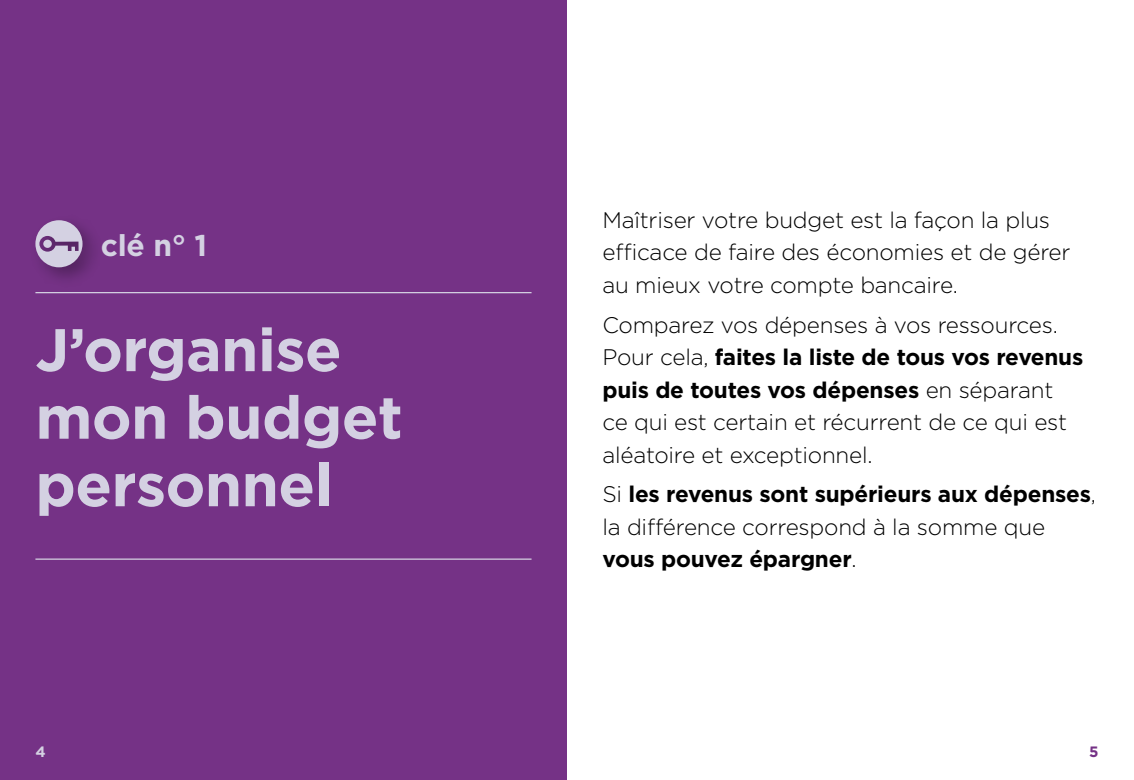
<style>
.page{position:relative;width:1134px;height:780px;background:#fff}
.page>*{position:absolute;margin:0;border:0;box-sizing:border-box;transform-origin:0 0}
.H1_-_chapitres{font:700 60px/67.5px "Gotham";letter-spacing:-.01em;color:#d4d1e2}
.H3_-_Clés{font:700 30px "Gotham";color:#d4d1e2}
.Texte{font:300 22.5px/32.5px "Gotham";letter-spacing:-.01em;color:#000}
.Texte-2{font:700 22.5px/32.5px "Gotham";letter-spacing:-.01em;color:#000}
.t1{font:700 15px "Gotham";color:#d4d1e2}
.t2{font:700 15px "Gotham";color:#753286}
.s1{font-weight:700}
.s2{font-weight:300}
</style>
<div class="page">
<div style="left:0;top:0;width:567px;height:780px;background:#753286"></div>
<hr style="left:35px;top:558px;width:496px;height:1px;background:#d4d1e2">
<hr style="left:35px;top:292px;width:496px;height:1px;background:#d4d1e2">
<div style="left:29px;top:214px;width:75px;height:75px;background:#000;opacity:.3"></div>
<svg style="left:35px;top:220px;width:48px;height:47px"></svg>
<h3 class="H3_-_Clés" style="left:101px;top:225px;width:108px">clé n° 1</h3>
<h1 class="H1_-_chapitres" style="left:35px;top:316px;width:369px">J’organise mon budget personnel</h1>
<p class="Texte" style="left:602px;top:203px;width:470px">Maîtriser votre budget est la façon la plus efficace de faire des économies et de gérer au mieux votre compte bancaire.</p>
<p class="Texte" style="left:602px;top:308px;width:482px">Comparez vos dépenses à vos ressources.<br>Pour cela, <span class="s1">faites la liste de tous vos revenus puis de toutes vos dépenses</span> en séparant ce qui est certain et récurrent de ce qui est aléatoire et exceptionnel.</p>
<p class="Texte-2" style="left:602px;top:478px;width:495px"><span class="s2">Si</span> les revenus sont supérieurs aux dépenses<span class="s2">, la différence correspond à la somme que </span>vous pouvez épargner<span class="s2">.</span></p>
<p class="t1" style="left:35px;top:741px;width:12px">4</p>
<p class="t2" style="left:1089px;top:741px;width:11px">5</p>
</div>
